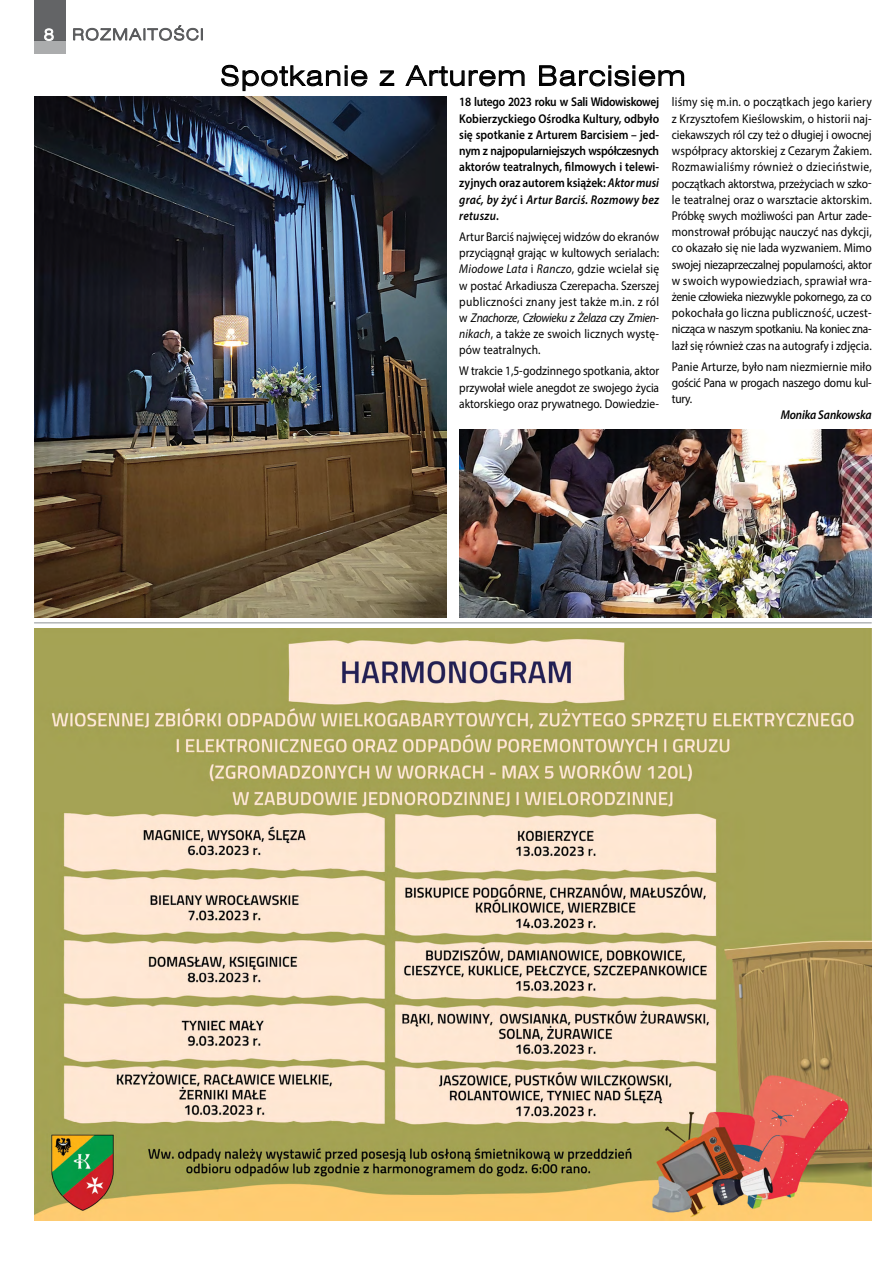
<style>
.page{position:relative;width:893px;height:1263px;background:#fff}
.page>*{position:absolute;margin:0;border:0;box-sizing:border-box;transform-origin:0 0}
.t1{font:27px "Swis 721 Lt Ex EU";letter-spacing:.05em;color:#000}
.t2{font:15.75px "Swis 721 Lt Ex EU";letter-spacing:.075em;color:#58595b}
.t3{font:12.75px/16.2px "Myriad Pro";color:#000;text-align:justify;scale:.9 1}
.t4{font:600 12.75px/16.2px "Myriad Pro";color:#000;text-align:justify;scale:.9 1}
.t5{font:italic 600 12.75px "Myriad Pro";letter-spacing:-.01em;color:#000;scale:.9 1}
.s1{color:#fff}
.s2{font-style:italic}
</style>
<div class="page">
<hr style="left:34px;top:622px;width:838px;height:1px;background:#8e9195">
<img style="left:34px;top:628px;width:838px;height:592px">
<svg style="left:221px;top:64px;width:147px;height:28px"></svg>
<svg style="left:379px;top:70px;width:16px;height:16px"></svg>
<svg style="left:405px;top:65px;width:120px;height:22px"></svg>
<svg style="left:539px;top:65px;width:146px;height:22px"></svg>
<img style="left:34px;top:97px;width:413px;height:520px">
<img style="left:459px;top:429px;width:413px;height:188px">
<svg style="left:73px;top:25px;width:130px;height:16px"></svg>
<div style="left:34px;top:0;width:32px;height:40px;background:#636466"></div>
<div style="left:34px;top:40px;width:32px;height:13px;background:#abacad"></div>
<svg style="left:44px;top:28px;width:10px;height:13px"></svg>
<p class="t2" style="left:44px;top:25px;width:162px"><span class="s1">8</span> ROZMAITOŚCI</p>
<h1 class="t1" style="left:220px;top:60px;width:467px">Spotkanie z Arturem Barcisiem</h1>
<p class="t4" style="left:459px;top:94px;width:224px">18 lutego 2023 roku w Sali Widowiskowej Kobierzyckiego Ośrodka Kultury, odbyło się spotkanie z Arturem Barcisiem – jed&shy;nym z najpopularniejszych współczesnych aktorów teatralnych, filmowych i telewi&shy;zyjnych oraz autorem książek: <span class="s2">Aktor musi grać, by żyć</span> i <span class="s2">Artur Barciś. Rozmowy bez retuszu</span>.</p>
<p class="t3" style="left:459px;top:228px;width:224px">Artur Barciś najwięcej widzów do ekranów przyciągnął grając w kultowych serialach:<br><span class="s2">Miodowe Lata</span> i <span class="s2">Ranczo</span>, gdzie wcielał się w postać Arkadiusza Czerepacha. Szerszej publiczności znany jest także m.in. z ról w <span class="s2">Znachorze</span>, <span class="s2">Człowieku z Żelaza</span> czy <span class="s2">Zmien&shy;nikach</span>, a także ze swoich licznych wystę&shy;pów teatralnych.</p>
<p class="t3" style="left:459px;top:363px;width:224px">W trakcie 1,5-godzinnego spotkania, aktor przywołał wiele anegdot ze swojego życia aktorskiego oraz prywatnego. Dowiedzie-</p>
<p class="t3" style="left:672px;top:94px;width:224px">liśmy się m.in. o początkach jego kariery z Krzysztofem Kieślowskim, o historii naj&shy;ciekawszych ról czy też o długiej i owocnej współpracy aktorskiej z Cezarym Żakiem.<br>Rozmawialiśmy również o dzieciństwie, początkach aktorstwa, przeżyciach w szko&shy;le teatralnej oraz o warsztacie aktorskim.<br>Próbkę swych możliwości pan Artur zade&shy;monstrował próbując nauczyć nas dykcji, co okazało się nie lada wyzwaniem. Mimo swojej niezaprzeczalnej popularności, aktor w swoich wypowiedziach, sprawiał wra&shy;żenie człowieka niezwykle pokornego, za co pokochała go liczna publiczność, uczest&shy;nicząca w naszym spotkaniu. Na koniec zna&shy;lazł się również czas na autografy i zdjęcia.</p>
<p class="t3" style="left:672px;top:358px;width:224px">Panie Arturze, było nam niezmiernie miło gościć Pana w progach naszego domu kul&shy;tury.</p>
<p class="t5" style="left:781px;top:407px;width:103px">Monika Sankowska</p>
</div>
